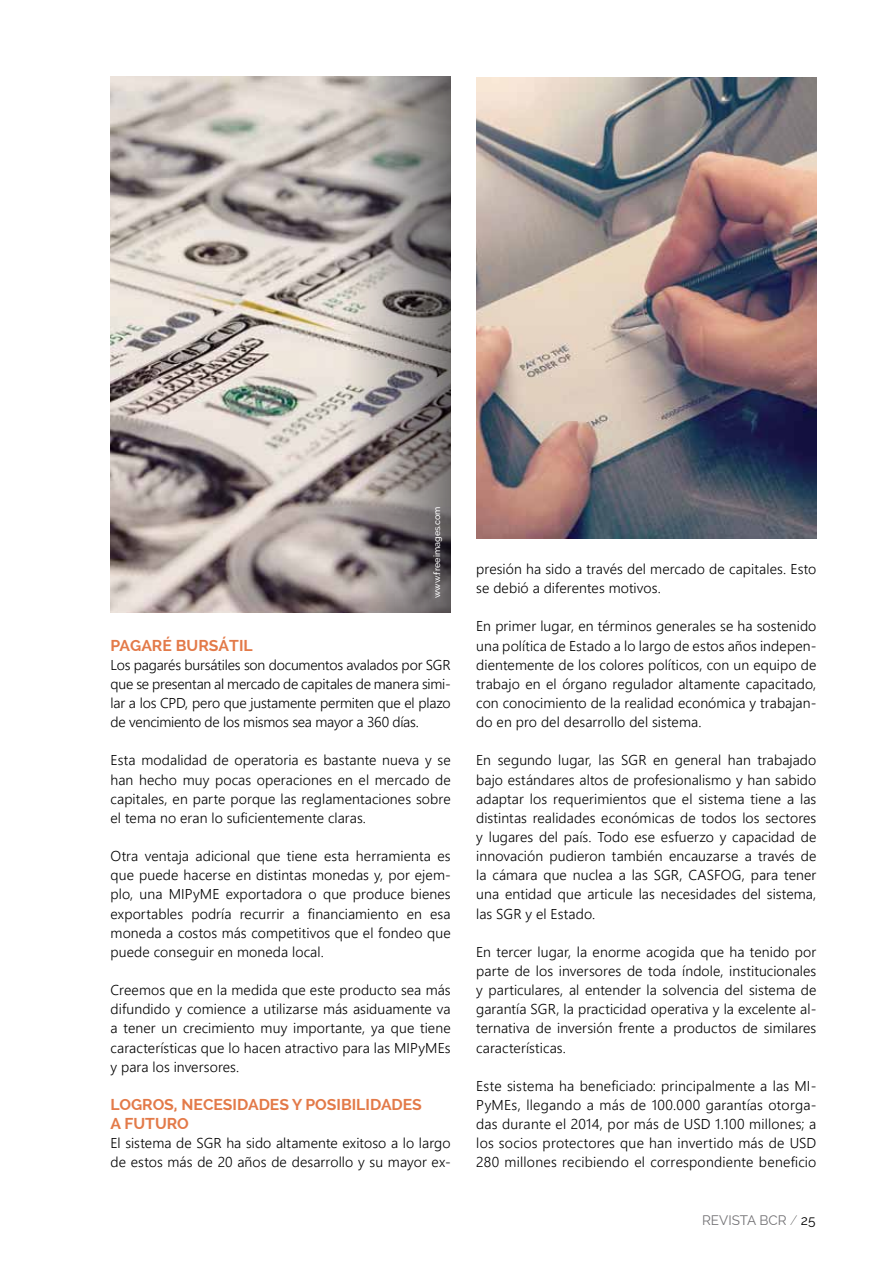
<style>
.page{position:relative;width:893px;height:1263px;background:#fff}
.page>*{position:absolute;margin:0;border:0;box-sizing:border-box;transform-origin:0 0}
.t1{font:700 15.75px/19.2px "Raleway";color:#e37a49}
.t2{font:300 14.25px/19.2px "Segoe UI";letter-spacing:.005em;color:#000;text-align:justify}
.t3{font:13.5px "Raleway";color:#717073}
.t4{font:500 9px "Raleway";color:#fff}
.s1{font-weight:100;color:#000}
.s2{color:#000}
</style>
<div class="page">
<img style="left:111px;top:77px;width:233px;height:535px">
<img style="left:476px;top:78px;width:340px;height:461px">
<svg style="left:344px;top:77px;width:107px;height:535px"></svg>
<p class="t4" style="left:432px;top:598px;width:93px;rotate:-90deg">www.freeimages.com</p>
<p class="t1" style="left:111px;top:635px;width:144px">PAGARÉ BURSÁTIL</p>
<p class="t2" style="left:111px;top:654px;width:342px">Los pagarés bursátiles son documentos avalados por SGR que se presentan al mercado de capitales de manera simi&shy;lar a los CPD, pero que justamente permiten que el plazo de vencimiento de los mismos sea mayor a 360 días.</p>
<p class="t2" style="left:111px;top:750px;width:342px">Esta modalidad de operatoria es bastante nueva y se han hecho muy pocas operaciones en el mercado de capitales, en parte porque las reglamentaciones sobre el tema no eran lo suficientemente claras.</p>
<p class="t2" style="left:111px;top:846px;width:342px">Otra ventaja adicional que tiene esta herramienta es que puede hacerse en distintas monedas y, por ejem&shy;plo, una MIPyME exportadora o que produce bienes exportables podría recurrir a financiamiento en esa moneda a costos más competitivos que el fondeo que puede conseguir en moneda local.</p>
<p class="t2" style="left:111px;top:980px;width:342px">Creemos que en la medida que este producto sea más difundido y comience a utilizarse más asiduamente va a tener un crecimiento muy importante, ya que tiene características que lo hacen atractivo para las MIPyMEs y para los inversores.</p>
<p class="t1" style="left:111px;top:1095px;width:313px">LOGROS, NECESIDADES Y POSIBILIDADES<br>A FUTURO</p>
<p class="t2" style="left:111px;top:1133px;width:342px">El sistema de SGR ha sido altamente exitoso a lo largo de estos más de 20 años de desarrollo y su mayor ex-</p>
<p class="t2" style="left:476px;top:559px;width:342px">presión ha sido a través del mercado de capitales. Esto se debió a diferentes motivos.</p>
<p class="t2" style="left:476px;top:616px;width:342px">En primer lugar, en términos generales se ha sostenido una política de Estado a lo largo de estos años indepen&shy;dientemente de los colores políticos, con un equipo de trabajo en el órgano regulador altamente capacitado, con conocimiento de la realidad económica y trabajan&shy;do en pro del desarrollo del sistema.</p>
<p class="t2" style="left:476px;top:750px;width:342px">En segundo lugar, las SGR en general han trabajado bajo estándares altos de profesionalismo y han sabido adaptar los requerimientos que el sistema tiene a las distintas realidades económicas de todos los sectores y lugares del país. Todo ese esfuerzo y capacidad de innovación pudieron también encauzarse a través de la cámara que nuclea a las SGR, CASFOG, para tener una entidad que articule las necesidades del sistema, las SGR y el Estado.</p>
<p class="t2" style="left:476px;top:941px;width:342px">En tercer lugar, la enorme acogida que ha tenido por parte de los inversores de toda índole, institucionales y particulares, al entender la solvencia del sistema de garantía SGR, la practicidad operativa y la excelente al&shy;ternativa de inversión frente a productos de similares características.</p>
<p class="t2" style="left:476px;top:1075px;width:342px">Este sistema ha beneficiado: principalmente a las MI-PyMEs, llegando a más de 100.000 garantías otorga&shy;das durante el 2014, por más de USD 1.100 millones; a los socios protectores que han invertido más de USD 280 millones recibiendo el correspondiente beneficio</p>
<p class="t3" style="left:702px;top:1212px;width:115px">REVISTA BCR <span class="s1">/</span> <span class="s2">25</span></p>
</div>
